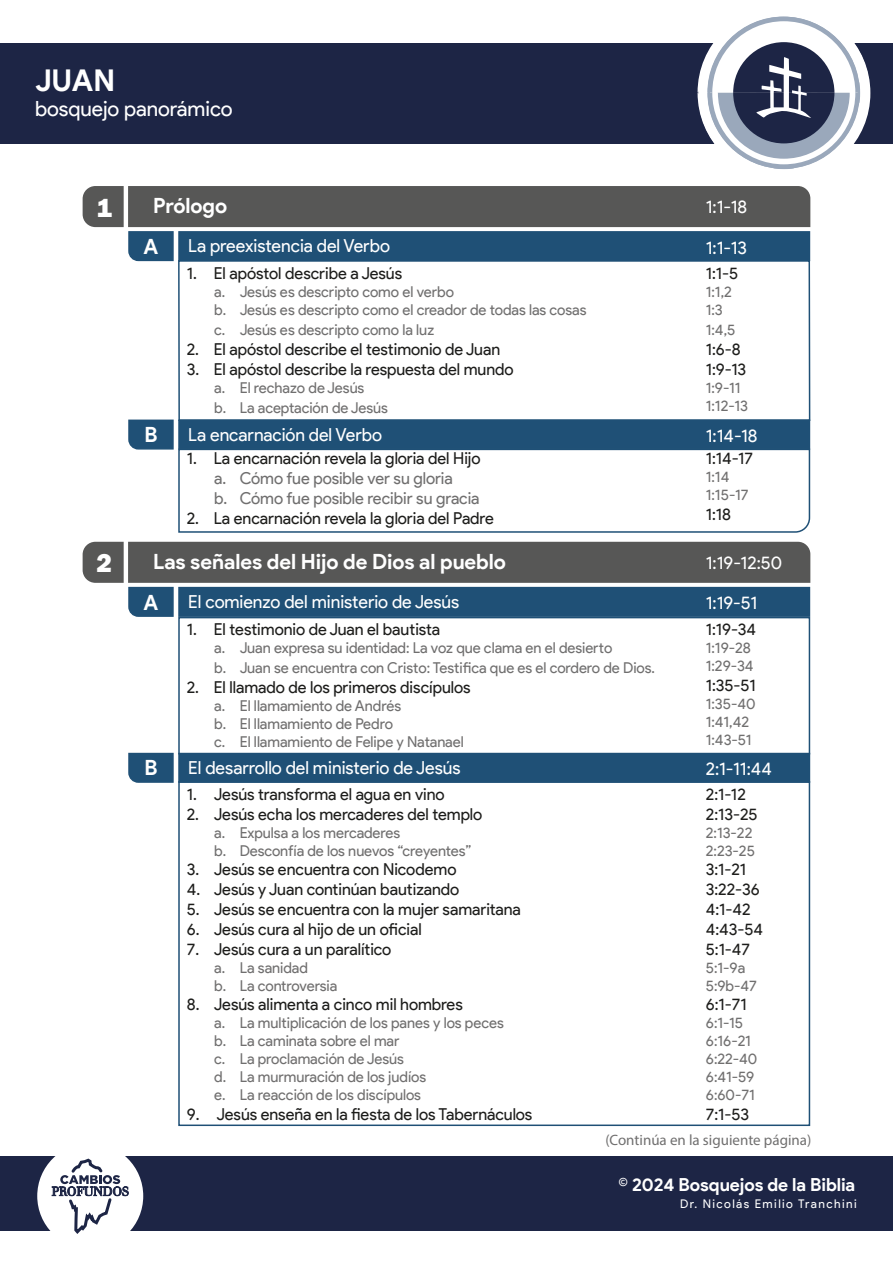
<style>
.page{position:relative;width:893px;height:1263px;background:#fff}
.page>*{position:absolute;margin:0;border:0;box-sizing:border-box;transform-origin:0 0}
.t1{font:700 30px "Product Sans";color:#fff}
.t2{font:800 27px "Franklin Gothic";color:#fff}
.t3{font:700 21px "Product Sans";letter-spacing:-.005em;color:#fff}
.t4{font:21px "Product Sans";color:#fff}
.t5{font:18px "Product Sans";color:#fff}
.t6{font:700 18px "Product Sans";letter-spacing:-.005em;color:#fff}
.t7{font:16.5px/19.8px "Product Sans";color:#1d1d1b}
.t8{font:16.5px/19.8px "Product Sans";letter-spacing:-.005em;color:#706f6f}
.t9{font:15px/18px "Product Sans";letter-spacing:-.005em;color:#706f6f}
.t10{font:15px "Myriad Pro";color:#706f6f}
.t11{font:12px "Product Sans";letter-spacing:.12em;color:#fff}
</style>
<div class="page">
<svg style="left:83px;top:186px;width:727px;height:76px;background:#516370"></svg>
<div style="left:178px;top:420px;width:632px;height:30px;background:#1f5076"></div>
<svg style="left:128px;top:419px;width:46px;height:31px"></svg>
<svg style="left:83px;top:542px;width:727px;height:75px;background:#506270"></svg>
<div style="left:178px;top:753px;width:632px;height:30px;background:#1f5076"></div>
<svg style="left:128px;top:752px;width:46px;height:31px"></svg>
<div style="left:0;top:43px;width:893px;height:100px;background:#1d2545"></div>
<div style="left:0;top:1156px;width:893px;height:74px;background:#1d2545"></div>
<div style="left:37px;top:1143px;width:106px;height:106px;background:#fff;border-radius:50%"></div>
<svg style="left:52px;top:1156px;width:77px;height:78px"></svg>
<div style="left:178px;top:260px;width:632px;height:161px;border:2px solid #1f5076"></div>
<svg style="left:698px;top:16px;width:172px;height:154px"></svg>
<svg style="left:178px;top:448px;width:633px;height:85px"></svg>
<div style="left:178px;top:617px;width:632px;height:137px;border:2px solid #1f5076"></div>
<div style="left:178px;top:781px;width:632px;height:345px;border:2px solid #1f5076"></div>
<h1 class="t1" style="left:35px;top:62px;width:81px">JUAN</h1>
<h3 class="t4" style="left:35px;top:97px;width:199px">bosquejo panorámico</h3>
<h2 class="t2" style="left:96px;top:190px;width:17px">1</h2>
<h3 class="t3" style="left:153px;top:193px;width:75px">Prólogo</h3>
<p class="t5" style="left:706px;top:197px;width:43px">1:1-18</p>
<h3 class="t3" style="left:144px;top:233px;width:16px">A</h3>
<p class="t5" style="left:188px;top:236px;width:203px">La preexistencia del Verbo</p>
<p class="t5" style="left:706px;top:237px;width:43px">1:1-13</p>
<p class="t7" style="left:187px;top:264px;width:217px">1. El apóstol describe a Jesús</p>
<p class="t9" style="left:214px;top:283px;width:374px">a. Jesús es descripto como el verbo<br>b. Jesús es descripto como el creador de todas las cosas</p>
<p class="t9" style="left:214px;top:321px;width:222px">c. Jesús es descripto como la luz</p>
<p class="t7" style="left:187px;top:340px;width:315px">2. El apóstol describe el testimonio de Juan</p>
<p class="t7" style="left:187px;top:359px;width:328px">3. El apóstol describe la respuesta del mundo</p>
<p class="t9" style="left:214px;top:378px;width:175px;line-height:19.8px">a. El rechazo de Jesús<br>b. La aceptación de Jesús</p>
<p class="t7" style="left:706px;top:264px;width:34px">1:1-5</p>
<p class="t9" style="left:706px;top:283px;width:27px">1:1,2<br>1:3</p>
<p class="t9" style="left:706px;top:321px;width:31px">1:4,5</p>
<p class="t7" style="left:706px;top:340px;width:42px">1:6-8<br>1:9-13</p>
<p class="t9" style="left:706px;top:379px;width:44px">1:9-11<br>1:12-13</p>
<h3 class="t3" style="left:144px;top:422px;width:15px">B</h3>
<p class="t5" style="left:188px;top:424px;width:195px">La encarnación del Verbo</p>
<p class="t5" style="left:706px;top:426px;width:53px">1:14-18</p>
<p class="t7" style="left:187px;top:449px;width:295px">1. La encarnación revela la gloria del Hijo</p>
<p class="t8" style="left:214px;top:469px;width:267px">a. Cómo fue posible ver su gloria<br>b. Cómo fue posible recibir su gracia</p>
<p class="t7" style="left:187px;top:508px;width:308px">2. La encarnación revela la gloria del Padre</p>
<p class="t7" style="left:706px;top:449px;width:49px">1:14-17</p>
<p class="t9" style="left:706px;top:468px;width:44px">1:14<br>1:15-17</p>
<p class="t7" style="left:706px;top:505px;width:27px">1:18</p>
<h2 class="t2" style="left:96px;top:546px;width:17px">2</h2>
<h3 class="t3" style="left:153px;top:549px;width:354px">Las señales del Hijo de Dios al pueblo</h3>
<p class="t5" style="left:706px;top:552px;width:78px">1:19-12:50</p>
<h3 class="t3" style="left:144px;top:589px;width:16px">A</h3>
<p class="t5" style="left:188px;top:591px;width:272px">El comienzo del ministerio de Jesús</p>
<p class="t5" style="left:706px;top:593px;width:53px">1:19-51</p>
<p class="t7" style="left:187px;top:620px;width:255px">1. El testimonio de Juan el bautista</p>
<p class="t9" style="left:214px;top:639px;width:442px;line-height:19.8px">a. Juan expresa su identidad: La voz que clama en el desierto<br>b. Juan se encuentra con Cristo: Testifica que es el cordero de Dios.</p>
<p class="t7" style="left:187px;top:678px;width:285px">2. El llamado de los primeros discípulos</p>
<p class="t9" style="left:214px;top:697px;width:251px">a. El llamamiento de Andrés<br>b. El llamamiento de Pedro<br>c. El llamamiento de Felipe y Natanael</p>
<p class="t7" style="left:706px;top:620px;width:52px">1:19-34</p>
<p class="t9" style="left:706px;top:639px;width:49px">1:19-28<br>1:29-34</p>
<p class="t7" style="left:706px;top:676px;width:51px">1:35-51</p>
<p class="t9" style="left:706px;top:695px;width:51px">1:35-40<br>1:41,42<br>1:43-51</p>
<h3 class="t3" style="left:144px;top:755px;width:15px">B</h3>
<p class="t5" style="left:188px;top:757px;width:274px">El desarrollo del ministerio de Jesús</p>
<p class="t5" style="left:706px;top:759px;width:68px">2:1-11:44</p>
<p class="t7" style="left:187px;top:784px;width:259px">1. Jesús transforma el agua en vino</p>
<p class="t7" style="left:187px;top:804px;width:297px">2. Jesús echa los mercaderes del templo</p>
<p class="t9" style="left:214px;top:824px;width:259px">a. Expulsa a los mercaderes<br>b. Desconfía de los nuevos “creyentes”</p>
<p class="t7" style="left:187px;top:860px;width:271px">3. Jesús se encuentra con Nicodemo</p>
<p class="t7" style="left:187px;top:880px;width:274px">4. Jesús y Juan continúan bautizando</p>
<p class="t7" style="left:187px;top:900px;width:336px">5. Jesús se encuentra con la mujer samaritana</p>
<p class="t7" style="left:187px;top:919px;width:236px">6. Jesús cura al hijo de un oficial</p>
<p class="t7" style="left:187px;top:939px;width:206px">7. Jesús cura a un paralítico</p>
<p class="t9" style="left:214px;top:959px;width:125px">a. La sanidad<br>b. La controversia</p>
<p class="t7" style="left:187px;top:995px;width:277px">8. Jesús alimenta a cinco mil hombres</p>
<p class="t9" style="left:214px;top:1014px;width:291px">a. La multiplicación de los panes y los peces b. La caminata sobre el mar<br>c. La proclamación de Jesús<br>d. La murmuración de los judíos<br>e. La reacción de los discípulos</p>
<p class="t7" style="left:187px;top:1105px;width:347px">9. Jesús enseña en la fiesta de los Tabernáculos</p>
<p class="t7" style="left:706px;top:784px;width:53px">2:1-12<br>2:13-25</p>
<p class="t9" style="left:706px;top:824px;width:51px">2:13-22<br>2:23-25</p>
<p class="t7" style="left:706px;top:860px;width:59px">3:1-21<br>3:22-36<br>4:1-42<br>4:43-54<br>5:1-47</p>
<p class="t9" style="left:706px;top:959px;width:53px">5:1-9a<br>5:9b-47</p>
<p class="t7" style="left:706px;top:995px;width:42px">6:1-71</p>
<p class="t9" style="left:706px;top:1014px;width:53px">6:1-15<br>6:16-21<br>6:22-40<br>6:41-59<br>6:60-71</p>
<p class="t7" style="left:706px;top:1105px;width:45px">7:1-53</p>
<p class="t10" style="left:605px;top:1131px;width:207px">(Continúa en la siguiente página)</p>
<p class="t6" style="left:619px;top:1174px;width:238px">© 2024 Bosquejos de la Biblia</p>
<p class="t11" style="left:680px;top:1196px;width:178px">Dr. Nicolás Emilio Tranchini</p>
</div>
